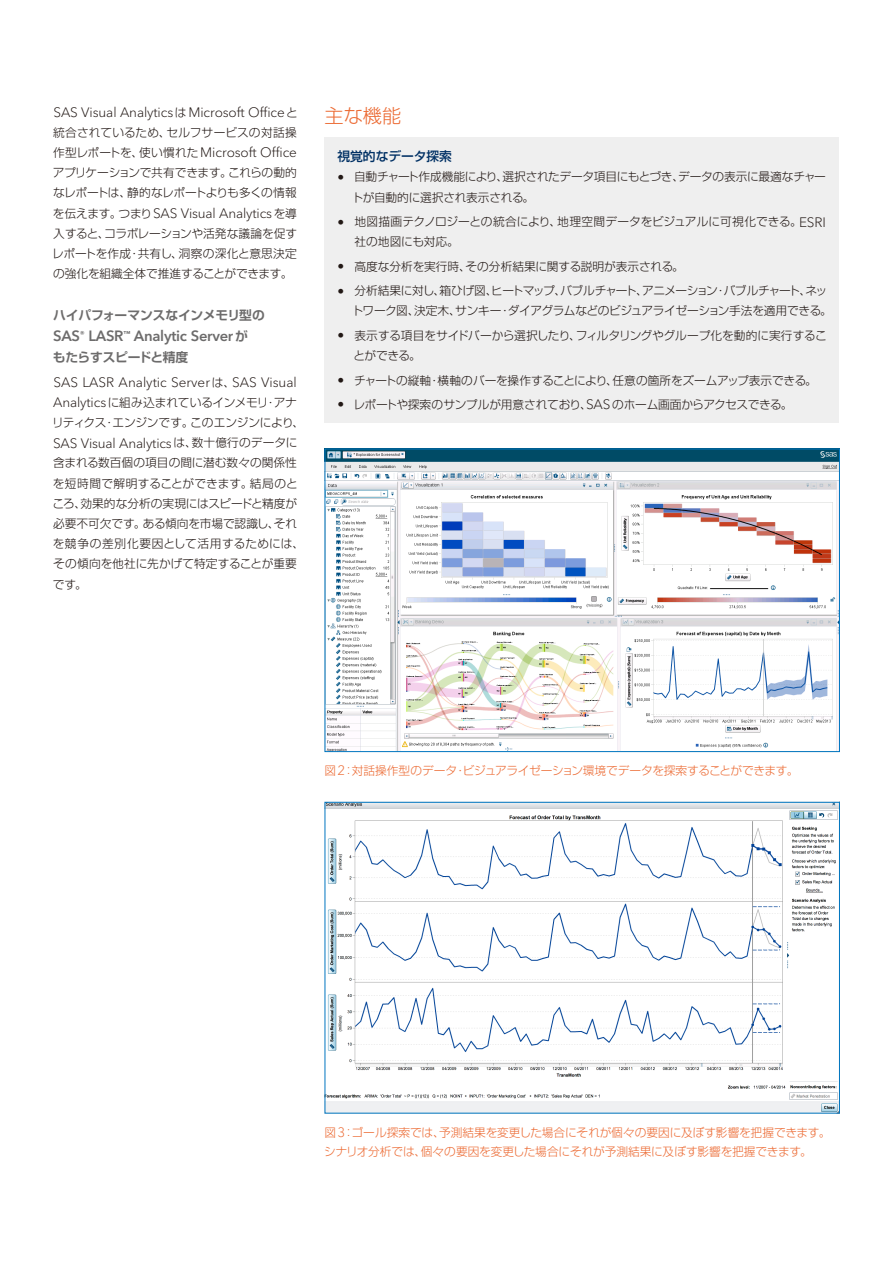
<style>
.page{position:relative;width:893px;height:1263px;background:#fff}
.page>*{position:absolute;margin:0;border:0;box-sizing:border-box;transform-origin:0 0}
.t1{font:300 19.2px "Shin Go Pr 6 N";color:#ec6b34}
.t2{font:600 14.85px "Avenir Next W1 G";letter-spacing:-.015em;color:#6d6c6c}
.t3{font:300 13.5px "Avenir Next W1 G";letter-spacing:-.01em;color:#221815}
.t4{font:700 12.75px "Shin Go Pr 6 N De";letter-spacing:-.015em;color:#6d6c6c}
.t5{font:500 12.75px "Shin Go Pr 6 N";color:#003064}
.t6{font:300 11.7px/20.2px "Shin Go Pr 6 N";letter-spacing:-.01em;color:#221815}
.t7{font:300 11.7px/20.2px "Shin Go Pr 6 N";letter-spacing:-.035em;color:#221815}
.t8{font:300 11.7px/19.2px "Shin Go Pr 6 N";letter-spacing:-.01em;color:#ec6b34}
.s1{font-family:"Shin Go Pr 6 N";font-size:11.7px}
.s2{font-family:"Shin Go Pr 6 N De";font-weight:700;font-size:12.75px}
.s3{font-family:"Avenir Next W1 G";font-size:13.5px}
</style>
<div class="page">
<div style="left:325px;top:137px;width:514px;height:286px;background:#efefef"></div>
<img style="left:327px;top:451px;width:511px;height:299px">
<div style="left:325px;top:449px;width:515px;height:303px;border:1px solid #0076c0"></div>
<img style="left:327px;top:804px;width:511px;height:307px">
<div style="left:325px;top:802px;width:515px;height:311px;border:1px solid #0076c0"></div>
<p class="t3" style="left:53px;top:104px;width:246px">SAS Visual Analytics<span class="s1">は</span>Microsoft Office<span class="s1">と</span></p>
<p class="t6" style="left:53px;top:121px;width:245px">統合されているため、セルフサービスの対話操</p>
<p class="t3" style="left:53px;top:145px;width:245px"><span class="s1">作型レポートを、使い慣れた</span>Microsoft Office</p>
<p class="t7" style="left:53px;top:162px;width:246px">アプリケーションで共有できます。これらの動的なレポートは、静的なレポートよりも多くの情報</p>
<p class="t3" style="left:53px;top:205px;width:246px"><span class="s1">を伝えます。つまり</span>SAS Visual Analytics<span class="s1">を導</span></p>
<p class="t6" style="left:52px;top:222px;width:246px;text-align:justify">入すると、コラボレーションや活発な議論を促すレポートを作成・共有し、洞察の深化と意思決定の強化を組織全体で推進することができます。</p>
<p class="t4" style="left:53px;top:304px;width:213px">ハイパフォーマンスなインメモリ型の</p>
<p class="t2" style="left:53px;top:327px;width:196px">SAS<sup>®</sup> LASR<sup>™</sup> Analytic Server <span class="s2">が</span></p>
<p class="t4" style="left:53px;top:347px;width:137px">もたらすスピードと精度</p>
<p class="t3" style="left:53px;top:374px;width:245px">SAS LASR Analytic Server <span class="s1">は、</span>SAS Visual</p>
<p class="t6" style="left:52px;top:391px;width:254px"><span class="s3">Analytics</span>に組み込まれているインメモリ・アナリティクス・エンジンです。このエンジンにより、</p>
<p class="t3" style="left:53px;top:435px;width:246px">SAS Visual Analytics <span class="s1">は、数十億行のデータに</span></p>
<p class="t6" style="left:52px;top:452px;width:253px">含まれる数百個の項目の間に潜む数々の関係性を短時間で解明することができます。結局のところ、効果的な分析の実現にはスピードと精度が必要不可欠です。ある傾向を市場で認識し、それを競争の差別化要因として活用するためには、その傾向を他社に先かげて特定することが重要です。</p>
<h1 class="t1" style="left:325px;top:100px;width:78px">主な機能</h1>
<p class="t5" style="left:337px;top:146px;width:116px">視覚的なデータ探索</p>
<p class="t6" style="left:352px;top:166px;width:476px;text-indent:-14px"><span class="s3">•</span> 自動チャート作成機能により、選択されたデータ項目にもとづき、データの表示に最適なチャートが自動的に選択され表示される。</p>
<p class="t6" style="left:354px;top:210px;width:473px;text-indent:-17px"><span class="s3">•</span> 地図描画テクノロジーとの統合により、地理空間データをビジュアルに可視化できる。<span class="s3">ESRI</span>社の地図にも対応。</p>
<p class="t6" style="left:337px;top:255px;width:348px"><span class="s3">•</span> 高度な分析を実行時、その分析結果に関する説明が表示される。</p>
<p class="t7" style="left:352px;top:280px;width:482px;text-indent:-14px"><span class="s3">•</span> 分析結果に対し、箱ひげ図、ヒートマップ、バブルチャート、アニメーション・バブルチャート、ネットワーク図、決定木、サンキー・ダイアグラムなどのビジュアライゼーション手法を適用できる。</p>
<p class="t6" style="left:354px;top:324px;width:475px;text-indent:-16px"><span class="s3">•</span> 表示する項目をサイドバーから選択したり、フィルタリングやグループ化を動的に実行することができる。</p>
<p class="t6" style="left:337px;top:369px;width:481px"><span class="s3">•</span> チャートの縦軸・横軸のバーを操作することにより、任意の箇所をズームアップ表示できる。</p>
<p class="t6" style="left:337px;top:393px;width:457px"><span class="s3">•</span> レポートや探索のサンプルが用意されており、<span class="s3">SAS</span> のホーム画面からアクセスできる。</p>
<p class="t8" style="left:325px;top:760px;width:475px">図<span class="s3">2</span>：対話操作型のデータ・ビジュアライゼーション環境でデータを探索することができます。</p>
<p class="t8" style="left:324px;top:1121px;width:508px">図<span class="s3">3</span>：ゴール探索では、予測結果を変更した場合にそれが個々の要因に及ぼす影響を把握できます。シナリオ分析では、個々の要因を変更した場合にそれが予測結果に及ぼす影響を把握できます。</p>
</div>
